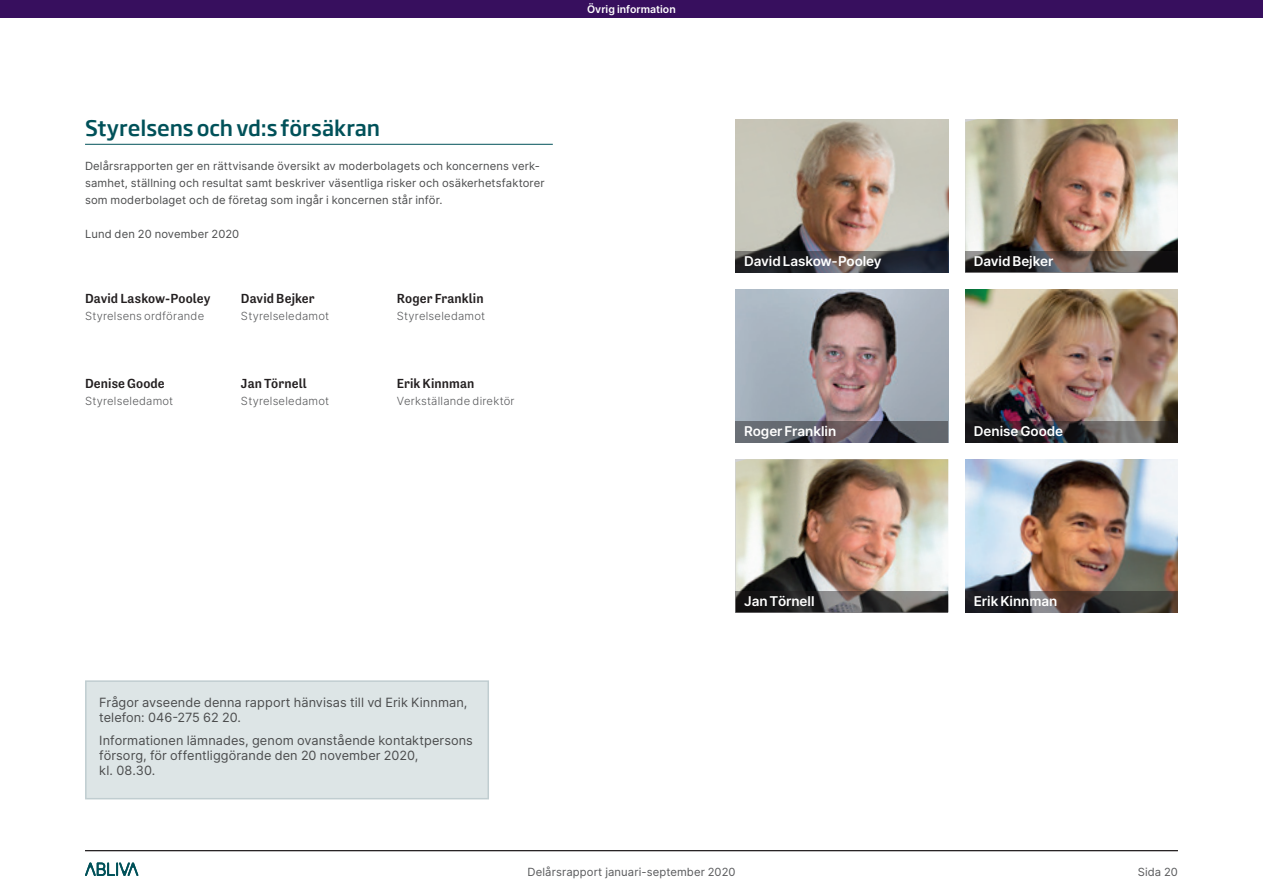
<style>
.page{position:relative;width:1263px;height:893px;background:#fff}
.page>*{position:absolute;margin:0;border:0;box-sizing:border-box;transform-origin:0 0}
.t1{font:500 21px "Soho Gothic Std";letter-spacing:-.005em;color:#005159}
.t2{font:500 13.5px "Tenso";letter-spacing:.01em;color:#231f20}
.t3{font:600 13.5px "Inter";letter-spacing:-.005em;color:#fff}
.t4{font:12.75px/15px "Inter";letter-spacing:.005em;color:#4b4c4d}
.t5{font:11.25px/17px "Inter";letter-spacing:.01em;color:#4b4c4d}
.t6{font:300 11.25px "Inter";letter-spacing:.02em;color:#57585a}
.t7{font:11.25px "Inter";letter-spacing:.01em;color:#57585a}
.t8{font:600 10.5px "Inter";letter-spacing:.005em;color:#fff}
</style>
<div class="page">
<hr style="left:85px;top:850px;width:1093px;height:1px;background:#231f20">
<svg style="left:85px;top:862px;width:53px;height:14px"></svg>
<img style="left:736px;top:459px;width:212px;height:132px">
<img style="left:736px;top:119px;width:212px;height:132px">
<img style="left:965px;top:459px;width:213px;height:132px">
<img style="left:965px;top:289px;width:213px;height:132px">
<hr style="left:85px;top:144px;width:468px;height:1px;background:#005159">
<div style="left:0;top:0;width:1263px;height:17px;background:#370f5e"></div>
<img style="left:965px;top:119px;width:213px;height:132px">
<img style="left:736px;top:289px;width:212px;height:132px">
<svg style="left:736px;top:251px;width:212px;height:21px;background:#35343a"></svg>
<svg style="left:965px;top:251px;width:213px;height:21px;background:#453e3c"></svg>
<svg style="left:965px;top:421px;width:213px;height:21px;background:#3d3a3c"></svg>
<svg style="left:736px;top:421px;width:212px;height:21px;background:#5a5962"></svg>
<svg style="left:965px;top:591px;width:213px;height:21px;background:#3d3736"></svg>
<svg style="left:736px;top:591px;width:212px;height:21px;background:#414040"></svg>
<div style="left:86px;top:681px;width:402px;height:118px;background:#dde5e6"></div>
<div style="left:85px;top:680px;width:404px;height:119px;border:2px solid #c0cdd0"></div>
<h1 class="t1" style="left:85px;top:114px;width:297px">Styrelsens och vd:s försäkran</h1>
<p class="t5" style="left:85px;top:157px;width:461px">Delårsrapporten ger en rättvisande översikt av moderbolagets och koncernens verk&shy;samhet, ställning och resultat samt beskriver väsentliga risker och osäkerhetsfaktorer som moderbolaget och de företag som ingår i koncernen står inför.</p>
<p class="t5" style="left:85px;top:225px;width:156px">Lund den 20 november 2020</p>
<p class="t2" style="left:85px;top:290px;width:127px">David Laskow-Pooley</p>
<p class="t2" style="left:241px;top:290px;width:75px">David Bejker</p>
<p class="t2" style="left:397px;top:290px;width:88px">Roger Franklin</p>
<p class="t6" style="left:85px;top:308px;width:121px">Styrelsens ordförande</p>
<p class="t6" style="left:241px;top:308px;width:90px">Styrelseledamot</p>
<p class="t6" style="left:397px;top:308px;width:90px">Styrelseledamot</p>
<p class="t2" style="left:85px;top:376px;width:81px">Denise Goode</p>
<p class="t2" style="left:241px;top:376px;width:67px">Jan Törnell</p>
<p class="t2" style="left:397px;top:376px;width:79px">Erik Kinnman</p>
<p class="t6" style="left:85px;top:393px;width:90px">Styrelseledamot</p>
<p class="t6" style="left:241px;top:393px;width:90px">Styrelseledamot</p>
<p class="t6" style="left:397px;top:393px;width:119px">Verkställande direktör</p>
<p class="t8" style="left:587px;top:1px;width:90px">Övrig information</p>
<p class="t4" style="left:99px;top:695px;width:370px">Frågor avseende denna rapport hänvisas till vd Erik Kinnman, telefon: 046-275 62 20.</p>
<p class="t4" style="left:99px;top:733px;width:375px">Informationen lämnades, genom ovanstående kontaktpersons försorg, för offentliggörande den 20 november 2020,<br>kl. 08.30.</p>
<p class="t3" style="left:744px;top:251px;width:139px">David Laskow-Pooley</p>
<p class="t3" style="left:974px;top:251px;width:81px">David Bejker</p>
<p class="t3" style="left:744px;top:421px;width:94px">Roger Franklin</p>
<p class="t3" style="left:974px;top:421px;width:91px">Denise Goode</p>
<p class="t3" style="left:744px;top:591px;width:72px">Jan Törnell</p>
<p class="t3" style="left:974px;top:591px;width:85px">Erik Kinnman</p>
<p class="t7" style="left:527px;top:864px;width:209px">Delårsrapport januari-september 2020</p>
<p class="t7" style="left:1138px;top:864px;width:42px">Sida 20</p>
</div>
